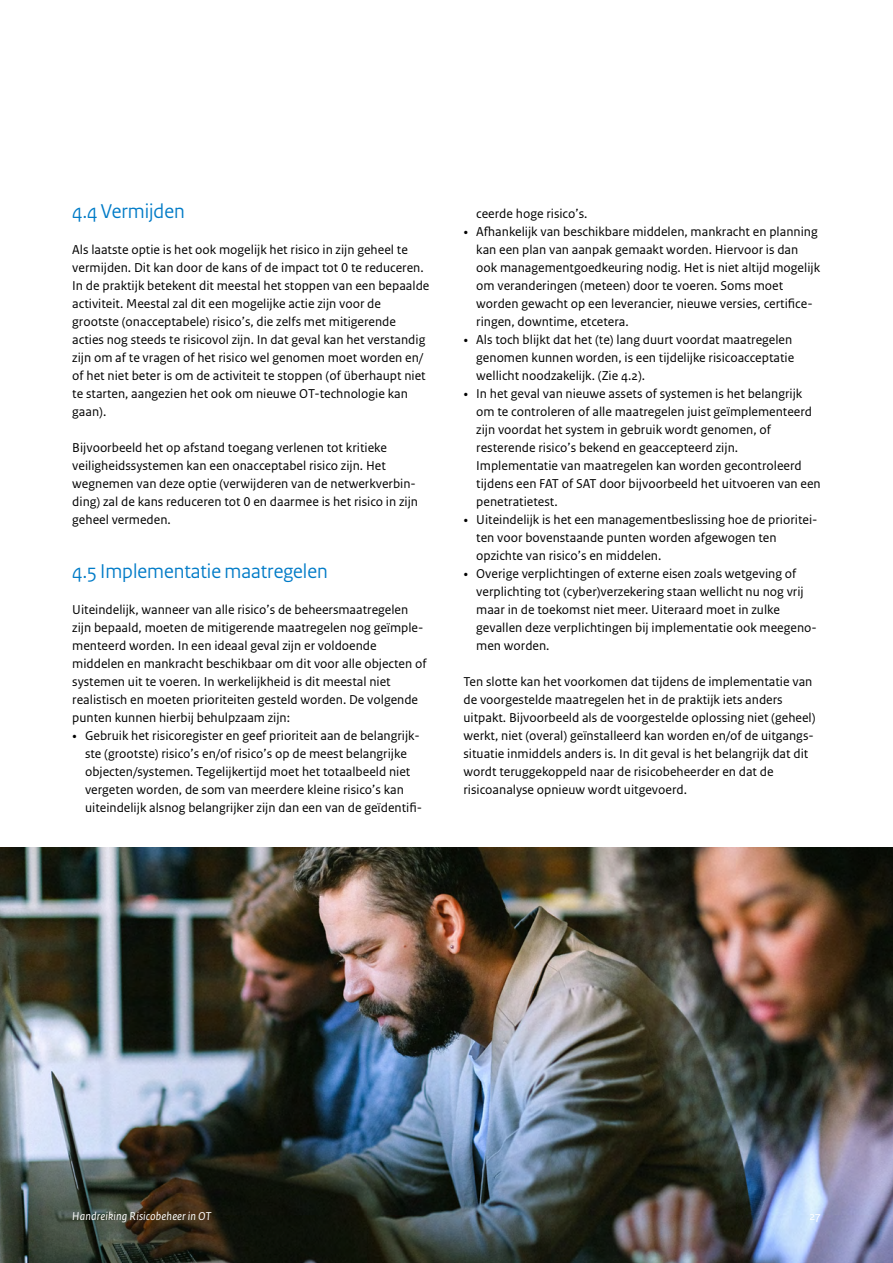
<style>
.page{position:relative;width:893px;height:1263px;background:#fff}
.page>*{position:absolute;margin:0;border:0;box-sizing:border-box;transform-origin:0 0}
.H2_RO_Paragraafkop_Sans{font:21px "Rijksoverheid Sans Heading";color:#007bc7}
.A_RO_Broodtekst_Sans{font:13.5px/18px "Rijksoverheid Sans Text";color:#000}
.A_RO_Opsomming_Bullet_Sans{font:13.5px/18px "Rijksoverheid Sans Text";color:#000}
.t1{font:italic 12px "Rijksoverheid Sans Text";letter-spacing:.015em;color:#fff}
.t2{font:12px "Rijksoverheid Sans Text";color:#fff}
.s1{font-family:"Rijksoverheid Serif"}
</style>
<div class="page">
<img style="left:0;top:848px;width:893px;height:415px">
<p class="H2_RO_Paragraafkop_Sans" style="left:72px;top:199px;width:114px">4.4 Vermijden</p>
<p class="A_RO_Broodtekst_Sans" style="left:72px;top:241px;width:359px">Als laatste optie is het ook mogelijk het risico in zijn geheel te vermijden. Dit kan door de kans of de impact tot 0 te reduceren.<br>In de praktijk betekent dit meestal het stoppen van een bepaalde activiteit. Meestal zal dit een mogelijke actie zijn voor de grootste (onacceptabele) risico’s, die zelfs met mitigerende acties nog steeds te risicovol zijn. In dat geval kan het verstandig zijn om af te vragen of het risico wel genomen moet worden en/ of het niet beter is om de activiteit te stoppen (of überhaupt niet te starten, aangezien het ook om nieuwe OT-technologie kan gaan).</p>
<p class="A_RO_Broodtekst_Sans" style="left:72px;top:439px;width:347px">Bijvoorbeeld het op afstand toegang verlenen tot kritieke veiligheidssystemen kan een onacceptabel risico zijn. Het wegnemen van deze optie (verwijderen van de netwerkverbin&shy;ding) zal de kans reduceren tot 0 en daarmee is het risico in zijn geheel vermeden.</p>
<p class="H2_RO_Paragraafkop_Sans" style="left:72px;top:559px;width:257px">4.5 Implementatie maatregelen</p>
<p class="A_RO_Opsomming_Bullet_Sans" style="left:72px;top:601px;width:356px">Uiteindelijk, wanneer van alle risico’s de beheersmaatregelen zijn bepaald, moeten de mitigerende maatregelen nog geïmple&shy;menteerd worden. In een ideaal geval zijn er voldoende middelen en mankracht beschikbaar om dit voor alle objecten of systemen uit te voeren. In werkelijkheid is dit meestal niet realistisch en moeten prioriteiten gesteld worden. De volgende punten kunnen hierbij behulpzaam zijn:</p>
<p class="A_RO_Broodtekst_Sans" style="left:85px;top:727px;width:339px;text-indent:-13px"><span class="s1">•</span> Gebruik het risicoregister en geef prioriteit aan de belangrijk&shy;ste (grootste) risico’s en/of risico’s op de meest belangrijke objecten/systemen. Tegelijkertijd moet het totaalbeeld niet vergeten worden, de som van meerdere kleine risico’s kan uiteindelijk alsnog belangrijker zijn dan een van de geïdentifi-</p>
<p class="A_RO_Broodtekst_Sans" style="left:476px;top:205px;width:113px">ceerde hoge risico’s.</p>
<p class="A_RO_Broodtekst_Sans" style="left:476px;top:223px;width:345px;text-indent:-13px"><span class="s1">•</span> Afhankelijk van beschikbare middelen, mankracht en planning kan een plan van aanpak gemaakt worden. Hiervoor is dan ook managementgoedkeuring nodig. Het is niet altijd mogelijk om veranderingen (meteen) door te voeren. Soms moet worden gewacht op een leverancier, nieuwe versies, certifice&shy;ringen, downtime, etcetera.</p>
<p class="A_RO_Broodtekst_Sans" style="left:476px;top:331px;width:320px;text-indent:-13px"><span class="s1">•</span> Als toch blijkt dat het (te) lang duurt voordat maatregelen genomen kunnen worden, is een tijdelijke risicoacceptatie wellicht noodzakelijk. (Zie 4.2).</p>
<p class="A_RO_Broodtekst_Sans" style="left:476px;top:385px;width:346px;text-indent:-13px"><span class="s1">•</span> In het geval van nieuwe assets of systemen is het belangrijk om te controleren of alle maatregelen juist geïmplementeerd zijn voordat het system in gebruik wordt genomen, of resterende risico’s bekend en geaccepteerd zijn.<br>Implementatie van maatregelen kan worden gecontroleerd tijdens een FAT of SAT door bijvoorbeeld het uitvoeren van een penetratietest.</p>
<p class="A_RO_Broodtekst_Sans" style="left:476px;top:511px;width:343px;text-indent:-13px"><span class="s1">•</span> Uiteindelijk is het een managementbeslissing hoe de prioritei&shy;ten voor bovenstaande punten worden afgewogen ten opzichte van risico’s en middelen.</p>
<p class="A_RO_Broodtekst_Sans" style="left:476px;top:565px;width:342px;text-indent:-13px"><span class="s1">•</span> Overige verplichtingen of externe eisen zoals wetgeving of verplichting tot (cyber)verzekering staan wellicht nu nog vrij maar in de toekomst niet meer. Uiteraard moet in zulke gevallen deze verplichtingen bij implementatie ook meegeno&shy;men worden.</p>
<p class="A_RO_Broodtekst_Sans" style="left:463px;top:673px;width:354px">Ten slotte kan het voorkomen dat tijdens de implementatie van de voorgestelde maatregelen het in de praktijk iets anders uitpakt. Bijvoorbeeld als de voorgestelde oplossing niet (geheel) werkt, niet (overal) geïnstalleerd kan worden en/of de uitgangs&shy;situatie inmiddels anders is. In dit geval is het belangrijk dat dit wordt teruggekoppeld naar de risicobeheerder en dat de risicoanalyse opnieuw wordt uitgevoerd.</p>
<p class="t1" style="left:72px;top:1209px;width:141px">Handreiking Risicobeheer in OT</p>
<p class="t2" style="left:809px;top:1209px;width:13px">27</p>
</div>
